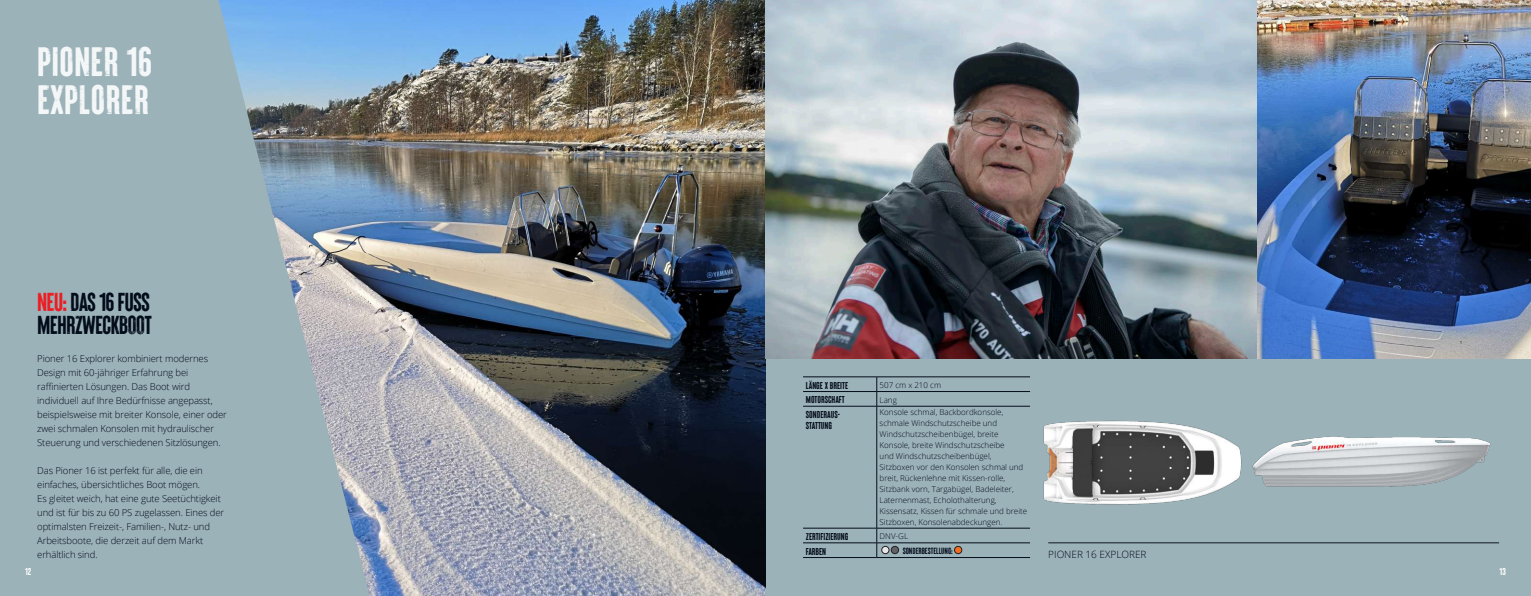
<style>
.page{position:relative;width:1531px;height:596px;background:#fff}
.page>*{position:absolute;margin:0;border:0;box-sizing:border-box;transform-origin:0 0}
.t1{font:41px/38px "Brixton Wood Vector";color:#fff}
.t2{font:26px/23px "Brixton Lead Vector";letter-spacing:-.03em;color:#030c1a}
.t3{font:10px/11px "Brixton Lead Vector";color:#030c1a}
.t4{font:300 10px "Open Sans";color:#040a1a}
.t5{font:10px "Brixton Lead Vector";color:#fff}
.t6{font:300 9.5px/14px "Open Sans";letter-spacing:-.01em;color:#030c1a}
.t7{font:9px "Brixton Lead Vector";color:#030c1a}
.t8{font:300 8px/11px "Open Sans";color:#030c1a}
.s1{color:#eb1d23}
</style>
<div class="page">
<div style="left:0;top:0;width:1531px;height:595px;background:#9cb2b9"></div>
<img style="left:369px;top:0;width:396px;height:595px">
<img style="left:340px;top:0;width:29px;height:593px">
<svg style="left:218px;top:0;width:122px;height:477px"></svg>
<img style="left:1252px;top:436px;width:239px;height:51px">
<img style="left:1043px;top:420px;width:199px;height:85px">
<img style="left:765px;top:0;width:766px;height:358px">
<hr style="left:1048px;top:542px;width:451px;height:1px;background:#101720">
<hr style="left:803px;top:376px;width:74px;height:1px;background:#030c1a">
<hr style="left:877px;top:376px;width:153px;height:1px;background:#030c1a">
<hr style="left:803px;top:391px;width:74px;height:1px;background:#030c1a">
<hr style="left:877px;top:391px;width:153px;height:1px;background:#030c1a">
<svg style="left:876px;top:377px;width:1px;height:29px"></svg>
<hr style="left:803px;top:406px;width:74px;height:1px;background:#030c1a">
<hr style="left:877px;top:406px;width:153px;height:1px;background:#030c1a">
<hr style="left:876px;top:406px;width:1px;height:121px;background:#030c1a">
<hr style="left:803px;top:527px;width:74px;height:1px;background:#030c1a">
<hr style="left:877px;top:527px;width:153px;height:1px;background:#030c1a">
<hr style="left:803px;top:542px;width:74px;height:1px;background:#030c1a">
<hr style="left:877px;top:542px;width:153px;height:1px;background:#030c1a">
<svg style="left:876px;top:528px;width:1px;height:29px"></svg>
<hr style="left:803px;top:557px;width:74px;height:1px;background:#030c1a">
<hr style="left:877px;top:557px;width:153px;height:1px;background:#030c1a">
<div style="left:882px;top:546px;width:7px;height:7px;background:#e6e7e9;border-radius:50%"></div>
<div style="left:881px;top:546px;width:8px;height:7px;border:1px solid #231f20;border-radius:50%"></div>
<div style="left:891px;top:546px;width:7px;height:7px;background:#636366;border-radius:50%"></div>
<div style="left:891px;top:546px;width:8px;height:7px;border:1px solid #231f20;border-radius:50%"></div>
<div style="left:954px;top:546px;width:8px;height:7px;background:#f36e21;border-radius:50%"></div>
<div style="left:954px;top:546px;width:8px;height:7px;border:1px solid #231f20;border-radius:50%"></div>
<h1 class="t1" style="left:37px;top:44px;width:117px">PIONER 16<br>EXPLORER</h1>
<h2 class="t2" style="left:37px;top:289px;width:116px"><span class="s1">NEU:</span> DAS 16 FUSS<br>MEHRZWECKBOOT</h2>
<p class="t6" style="left:37px;top:351px;width:191px">Pioner 16 Explorer kombiniert modernes Design mit 60-jähriger Erfahrung bei raffinierten Lösungen. Das Boot wird individuell auf Ihre Bedürfnisse angepasst, beispielsweise mit breiter Konsole, einer oder zwei schmalen Konsolen mit hydraulischer Steuerung und verschiedenen Sitzlösungen.</p>
<p class="t6" style="left:37px;top:463px;width:189px">Das Pioner 16 ist perfekt für alle, die ein einfaches, übersichtliches Boot mögen.<br>Es gleitet weich, hat eine gute Seetüchtigkeit und ist für bis zu 60 PS zugelassen. Eines der optimalsten Freizeit-, Familien-, Nutz- und Arbeitsboote, die derzeit auf dem Markt erhältlich sind.</p>
<p class="t3" style="left:806px;top:379px;width:44px">LÄNGE X BREITE</p>
<p class="t8" style="left:879px;top:379px;width:63px">507 cm x 210 cm</p>
<p class="t3" style="left:806px;top:394px;width:40px">MOTORSCHAFT</p>
<p class="t8" style="left:879px;top:393px;width:19px">Lang</p>
<p class="t3" style="left:806px;top:408px;width:38px">SONDERAUS-<br>STATTUNG</p>
<p class="t8" style="left:879px;top:406px;width:149px">Konsole schmal, Backbordkonsole, schmale Windschutzscheibe und Windschutzscheibenbügel, breite Konsole, breite Windschutzscheibe<br>und Windschutzscheibenbügel, Sitzboxen vor den Konsolen schmal und breit, Rückenlehne mit Kissen-rolle, Sitzbank vorn, Targabügel, Badeleiter, Laternenmast, Echolothalterung, Kissensatz, Kissen für schmale und breite Sitzboxen, Konsolenabdeckungen.</p>
<p class="t3" style="left:806px;top:530px;width:44px">ZERTIFIZIERUNG</p>
<p class="t8" style="left:879px;top:530px;width:30px">DNV-GL</p>
<p class="t3" style="left:806px;top:545px;width:22px">FARBEN</p>
<p class="t7" style="left:903px;top:545px;width:52px">SONDERBESTELLUNG:</p>
<p class="t4" style="left:1048px;top:546px;width:100px">PIONER 16 EXPLORER</p>
<p class="t5" style="left:25px;top:566px;width:8px">12</p>
<p class="t5" style="left:1499px;top:566px;width:8px">13</p>
</div>
